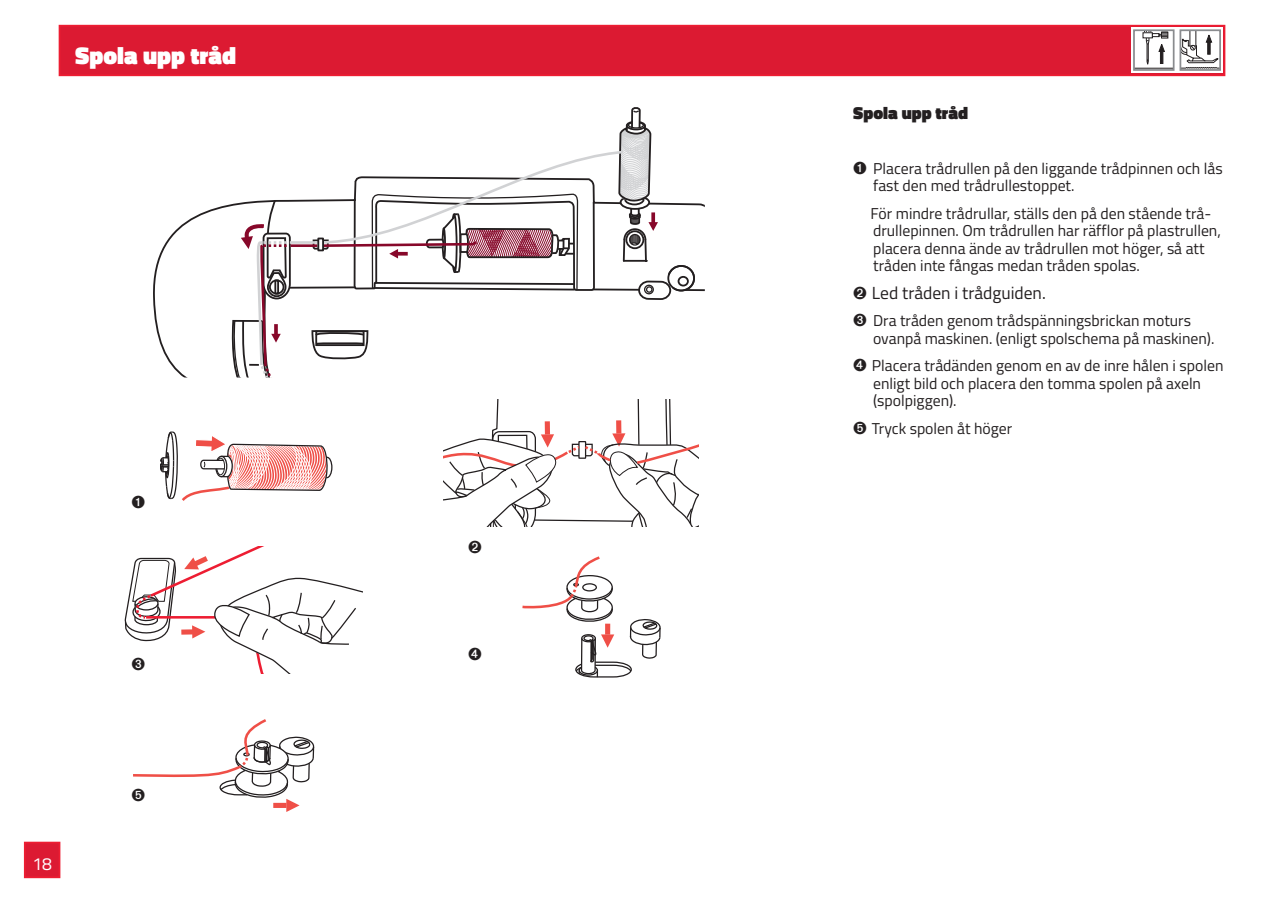
<style>
.page{position:relative;width:1275px;height:903px;background:#fff}
.page>*{position:absolute;margin:0;border:0;box-sizing:border-box;transform-origin:0 0}
.t1{font:900 24.5px "Titillium Web";color:#fff}
.t2{font:17.5px "Titillium Web";color:#231f20}
.t3{font:900 17.5px "Titillium Web";color:#231f20}
.t4{font:17.5px "Titillium Web";color:#fff}
.t5{font:15.75px/17.5px "Titillium Web";color:#231f20}
</style>
<div class="page">
<div style="left:25px;top:842px;width:35px;height:35px;background:#dc1a32"></div>
<div style="left:24px;top:842px;width:36px;height:36px;border:2px solid #ed1d32"></div>
<div style="left:60px;top:26px;width:1164px;height:49px;background:#dc1a32"></div>
<div style="left:59px;top:25px;width:1166px;height:51px;border:2px solid #ed1d32"></div>
<div style="left:1131px;top:28px;width:92px;height:45px;background:#fff"></div>
<svg style="left:1182px;top:32px;width:36px;height:36px"></svg>
<div style="left:1179px;top:29px;width:42px;height:42px;border:2px solid #8a8c8f"></div>
<div style="left:1142px;top:32px;width:11px;height:6px;border:1px solid #231f20"></div>
<svg style="left:1144px;top:32px;width:24px;height:36px"></svg>
<div style="left:1133px;top:29px;width:41px;height:42px;border:2px solid #8a8c8f"></div>
<svg style="left:124px;top:107px;width:581px;height:705px"></svg>
<h1 class="t1" style="left:75px;top:38px;width:162px">Spola upp tråd</h1>
<p class="t4" style="left:32px;top:851px;width:21px">18</p>
<p class="t3" style="left:853px;top:100px;width:116px">Spola upp tråd</p>
<p class="t5" style="left:873px;top:159px;width:351px;text-indent:-20px">➊ Placera trådrullen på den liggande trådpinnen och lås fast den med trådrullestoppet.</p>
<p class="t5" style="left:871px;top:204px;width:352px">För mindre trådrullar, ställs den på den stående trå&shy;drullepinnen. Om trådrullen har räfflor på plastrullen, placera denna ände av trådrullen mot höger, så att tråden inte fångas medan tråden spolas.</p>
<p class="t2" style="left:853px;top:280px;width:194px">➋ Led tråden i trådguiden.</p>
<p class="t5" style="left:873px;top:311px;width:343px;text-indent:-20px">➌ Dra tråden genom trådspänningsbrickan moturs ovanpå maskinen. (enligt spolschema på maskinen).</p>
<p class="t5" style="left:873px;top:356px;width:352px;text-indent:-20px">➍ Placera trådänden genom en av de inre hålen i spolen enligt bild och placera den tomma spolen på axeln (spolpiggen).</p>
<p class="t5" style="left:853px;top:418px;width:160px">➎ Tryck spolen åt höger</p>
</div>
